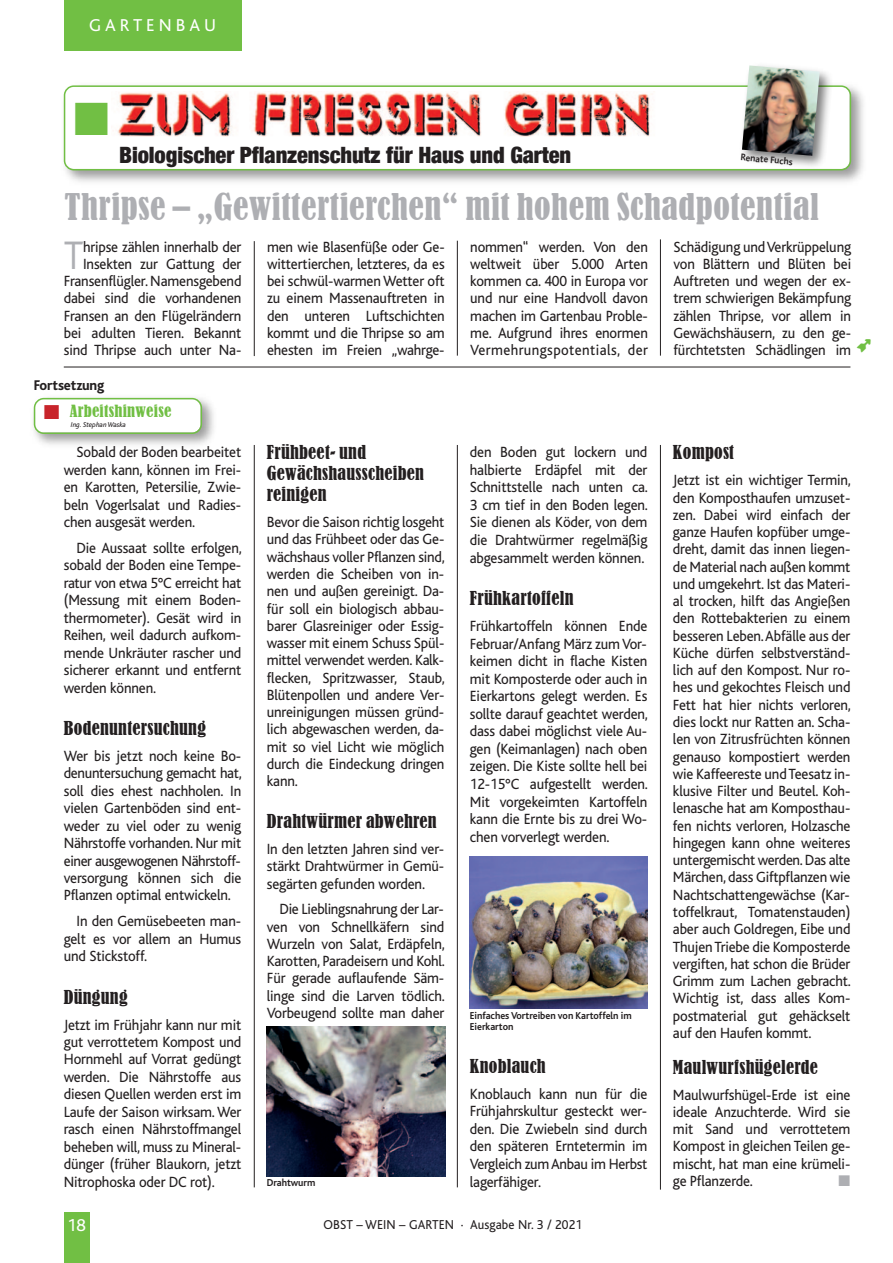
<style>
.page{position:relative;width:893px;height:1263px;background:#fff}
.page>*{position:absolute;margin:0;border:0;box-sizing:border-box;transform-origin:0 0}
.t1{font:46.5px "Zapf Dingbats";color:#71bf44}
.t2{font:300 41.55px "Bliss";color:#aeafb3;scale:.95 1}
.t3{font:condensed 34.5px "Bernard";letter-spacing:.015em;color:#aeafb3}
.t4{font:900 condensed 22.5px "Helvetica Neue";letter-spacing:-.005em;color:#231f20}
.t5{font:condensed 18px/21px "Bernard";letter-spacing:.015em;color:#231f20}
.t6{font:18px "Bliss";letter-spacing:.225em;color:#fff}
.t7{font:condensed 15.75px "Bernard";letter-spacing:.015em;color:#71bf44;scale:1.04 1}
.t8{font:15.45px/17.2px "Bliss";letter-spacing:-.01em;color:#231f20;text-align:justify;scale:.95 1}
.t9{font:15.45px "Zapf Dingbats ITC";color:#aeafb3}
.t10{font:800 14.7px "Bliss";letter-spacing:-.01em;color:#231f20;scale:.95 1}
.t11{font:13.5px "Bliss";letter-spacing:.01em;color:#231f20;scale:.95 1}
.t12{font:700 10.5px/10.8px "Bliss";letter-spacing:-.005em;color:#231f20;scale:.95 1}
.t13{font:700 10.05px "Bliss";color:#231f20;scale:.95 1}
.t14{font:italic 7.35px "Bliss";letter-spacing:-.005em;color:#231f20}
.s1{color:#c8242b}
</style>
<div class="page">
<div style="left:64px;top:0;width:177px;height:51px;background:#71bf44"></div>
<div style="left:64px;top:1212px;width:25px;height:51px;background:#71bf44"></div>
<img style="left:267px;top:1026px;width:179px;height:150px">
<img style="left:470px;top:856px;width:177px;height:152px">
<hr style="left:254px;top:445px;width:1px;height:742px;background:#231f20">
<hr style="left:457px;top:445px;width:1px;height:742px;background:#231f20">
<hr style="left:660px;top:445px;width:1px;height:744px;background:#231f20">
<img style="left:63px;top:87px;width:801px;height:95px">
<svg style="left:64px;top:85px;width:787px;height:85px"></svg>
<img style="left:112px;top:91px;width:549px;height:50px">
<img style="left:734px;top:71px;width:106px;height:105px">
<img style="left:742px;top:65px;width:78px;height:91px">
<img style="left:33px;top:397px;width:181px;height:48px">
<svg style="left:34px;top:398px;width:168px;height:36px"></svg>
<hr style="left:64px;top:367px;width:786px;height:1px;background:#231f20">
<hr style="left:254px;top:241px;width:1px;height:115px;background:#231f20">
<hr style="left:457px;top:241px;width:1px;height:115px;background:#231f20">
<hr style="left:660px;top:239px;width:1px;height:117px;background:#231f20">
<p class="t6" style="left:89px;top:19px;width:129px">GARTENBAU</p>
<p class="t1" style="left:74px;top:97px;width:37px">■</p>
<p class="t4" style="left:119px;top:141px;width:453px">Biologischer Pflanzenschutz für Haus und Garten</p>
<p class="t13" style="left:741px;top:153px;width:56px;rotate:5deg">Renate Fuchs</p>
<p class="t3" style="left:65px;top:187px;width:756px">Thripse – „Gewittertierchen“ mit hohem Schadpotential</p>
<p class="t2" style="left:64px;top:239px;width:22px">T</p>
<p class="t8" style="left:64px;top:239px;width:189px;text-align:right">hripse zählen innerhalb der<br>Insekten zur Gattung der<br>Fransenflügler. Namensgebend dabei sind die vorhandenen<br>Fransen an den Flügelrändern bei adulten Tieren. Bekannt sind Thripse auch unter Na-</p>
<p class="t8" style="left:267px;top:239px;width:189px">men wie Blasenfüße oder Ge&shy;wittertierchen, letzteres, da es bei schwül-warmen Wetter oft zu einem Massenauftreten in den unteren Luftschichten kommt und die Thripse so am ehesten im Freien „wahrge-</p>
<p class="t8" style="left:470px;top:239px;width:189px">nommen“ werden. Von den weltweit über 5.000 Arten kommen ca. 400 in Europa vor und nur eine Handvoll davon machen im Gartenbau Proble&shy;me. Aufgrund ihres enormen Vermehrungspotentials, der</p>
<p class="t8" style="left:673px;top:239px;width:189px">Schädigung und Verkrüppelung von Blättern und Blüten bei Auftreten und wegen der ex&shy;trem schwierigen Bekämpfung zählen Thripse, vor allem in Gewächshäusern, zu den ge&shy;fürchtetsten Schädlingen im</p>
<p class="t10" style="left:34px;top:379px;width:76px">Fortsetzung</p>
<p class="t7" style="left:44px;top:402px;width:124px"><span class="s1">■</span> Arbeitshinweise</p>
<p class="t14" style="left:71px;top:422px;width:57px">Ing. Stephan Waska</p>
<p class="t8" style="left:64px;top:445px;width:188px;text-indent:13px">Sobald der Boden bearbeitet werden kann, können im Frei&shy;en Karotten, Petersilie, Zwie&shy;beln Vogerlsalat und Radies&shy;chen ausgesät werden.</p>
<p class="t8" style="left:64px;top:541px;width:189px;text-indent:13px">Die Aussaat sollte erfolgen, sobald der Boden eine Tempe&shy;ratur von etwa 5°C erreicht hat (Messung mit einem Boden&shy;thermometer). Gesät wird in Reihen, weil dadurch aufkom&shy;mende Unkräuter rascher und sicherer erkannt und entfernt werden können.</p>
<p class="t5" style="left:64px;top:718px;width:144px">Bodenuntersuchung</p>
<p class="t8" style="left:64px;top:748px;width:189px">Wer bis jetzt noch keine Bo&shy;denuntersuchung gemacht hat, soll dies ehest nachholen. In vielen Gartenböden sind ent&shy;weder zu viel oder zu wenig Nährstoffe vorhanden. Nur mit einer ausgewogenen Nährstoff&shy;versorgung können sich die Pflanzen optimal entwickeln.</p>
<p class="t8" style="left:64px;top:914px;width:188px;text-indent:13px">In den Gemüsebeeten man&shy;gelt es vor allem an Humus und Stickstoff.</p>
<p class="t5" style="left:64px;top:986px;width:65px">Düngung</p>
<p class="t8" style="left:64px;top:1017px;width:188px">Jetzt im Frühjahr kann nur mit gut verrottetem Kompost und Hornmehl auf Vorrat gedüngt werden. Die Nährstoffe aus diesen Quellen werden erst im Laufe der Saison wirksam. Wer rasch einen Nährstoffmangel beheben will, muss zu Mineral&shy;dünger (früher Blaukorn, jetzt Nitrophoska oder DC rot).</p>
<p class="t5" style="left:267px;top:442px;width:159px">Frühbeet- und<br>Gewächshausscheiben reinigen</p>
<p class="t8" style="left:267px;top:515px;width:189px">Bevor die Saison richtig losgeht und das Frühbeet oder das Ge&shy;wächshaus voller Pflanzen sind, werden die Scheiben von in&shy;nen und außen gereinigt. Da&shy;für soll ein biologisch abbau&shy;barer Glasreiniger oder Essig&shy;wasser mit einem Schuss Spül&shy;mittel verwendet werden. Kalk - flecken, Spritzwasser, Staub, Blütenpollen und andere Ver&shy;unreinigungen müssen gründ&shy;lich abgewaschen werden, da&shy;mit so viel Licht wie möglich durch die Eindeckung dringen kann.</p>
<p class="t5" style="left:267px;top:811px;width:171px">Drahtwürmer abwehren</p>
<p class="t8" style="left:267px;top:842px;width:188px">In den letzten Jahren sind ver&shy;stärkt Drahtwürmer in Gemü&shy;segärten gefunden worden.</p>
<p class="t8" style="left:267px;top:902px;width:189px;text-indent:13px">Die Lieblingsnahrung der Lar&shy;ven von Schnellkäfern sind Wurzeln von Salat, Erdäpfeln, Karotten, Paradeisern und Kohl.<br>Für gerade auflaufende Säm&shy;linge sind die Larven tödlich.<br>Vorbeugend sollte man daher</p>
<p class="t5" style="left:673px;top:442px;width:63px">Kompost</p>
<p class="t8" style="left:673px;top:473px;width:189px">Jetzt ist ein wichtiger Termin, den Komposthaufen umzuset&shy;zen. Dabei wird einfach der ganze Haufen kopfüber umge&shy;dreht, damit das innen liegen&shy;de Material nach außen kommt und umgekehrt. Ist das Materi&shy;al trocken, hilft das Angießen den Rottebakterien zu einem besseren Leben. Abfälle aus der Küche dürfen selbstverständ&shy;lich auf den Kompost. Nur ro&shy;hes und gekochtes Fleisch und Fett hat hier nichts verloren, dies lockt nur Ratten an. Scha&shy;len von Zitrusfrüchten können genauso kompostiert werden wie Kaffeereste und Teesatz in&shy;klusive Filter und Beutel. Koh&shy;lenasche hat am Komposthau&shy;fen nichts verloren, Holzasche hingegen kann ohne weiteres untergemischt werden. Das alte Märchen, dass Giftpflanzen wie Nachtschattengewächse (Kar&shy;toffelkraut, Tomatenstauden) aber auch Goldregen, Eibe und Thujen Triebe die Komposterde vergiften, hat schon die Brüder Grimm zum Lachen gebracht.<br>Wichtig ist, dass alles Kom&shy;postmaterial gut gehäckselt auf den Haufen kommt.</p>
<p class="t5" style="left:673px;top:1056px;width:147px">Maulwurfshügelerde</p>
<p class="t8" style="left:673px;top:1087px;width:188px">Maulwurfshügel-Erde ist eine ideale Anzuchterde. Wird sie mit Sand und verrottetem Kompost in gleichen Teilen ge&shy;mischt, hat man eine krümeli-</p>
<p class="t8" style="left:470px;top:445px;width:189px">den Boden gut lockern und halbierte Erdäpfel mit der Schnittstelle nach unten ca.<br>3 cm tief in den Boden legen.<br>Sie dienen als Köder, von dem die Drahtwürmer regelmäßig abgesammelt werden können.</p>
<p class="t5" style="left:470px;top:588px;width:105px">Frühkartoffeln</p>
<p class="t8" style="left:470px;top:619px;width:189px">Frühkartoffeln können Ende Februar/Anfang März zum Vor&shy;keimen dicht in flache Kisten mit Komposterde oder auch in Eierkartons gelegt werden. Es sollte darauf geachtet werden, dass dabei möglichst viele Au&shy;gen (Keimanlagen) nach oben zeigen. Die Kiste sollte hell bei 12-15°C aufgestellt werden.<br>Mit vorgekeimten Kartoffeln kann die Ernte bis zu drei Wo&shy;chen vorverlegt werden.</p>
<p class="t12" style="left:470px;top:1012px;width:172px">Einfaches Vortreiben von Kartoffeln im<br>Eierkarton</p>
<p class="t5" style="left:470px;top:1055px;width:77px">Knoblauch</p>
<p class="t8" style="left:470px;top:1086px;width:188px">Knoblauch kann nun für die Frühjahrskultur gesteckt wer&shy;den. Die Zwiebeln sind durch den späteren Erntetermin im Vergleich zum Anbau im Herbst lagerfähiger.</p>
<p class="t12" style="left:267px;top:1178px;width:53px">Drahtwurm</p>
<p class="t8" style="left:673px;top:1174px;width:86px">ge Pflanzerde.</p>
<p class="t9" style="left:838px;top:1173px;width:13px">■</p>
<p class="t6" style="left:67px;top:1218px;width:20px">18</p>
<p class="t11" style="left:323px;top:1219px;width:274px">OBST – WEIN – GARTEN · Ausgabe Nr. 3 / 2021</p>
</div>
